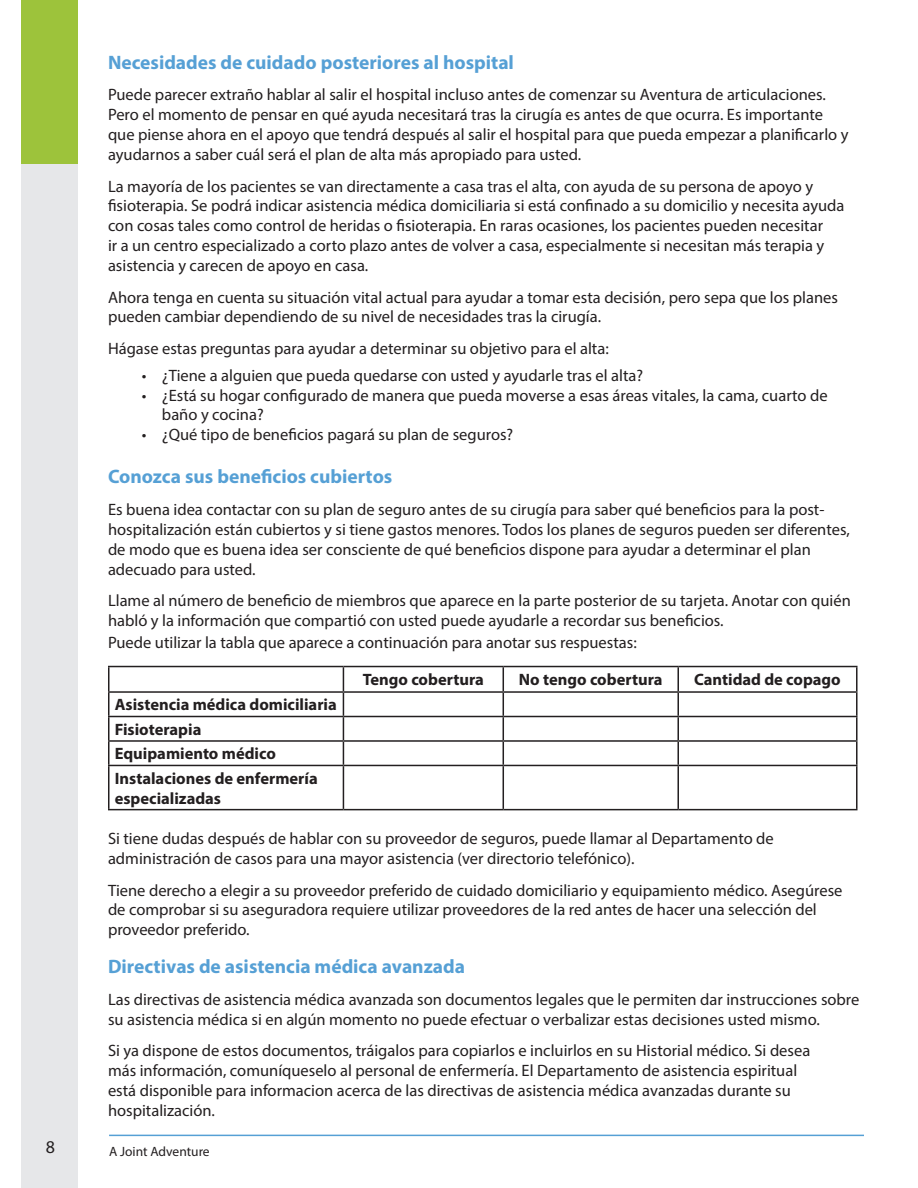
<style>
.page{position:relative;width:918px;height:1188px;background:#fff}
.page>*{position:absolute;margin:0;border:0;box-sizing:border-box;transform-origin:0 0}
.t1{font:700 19.5px "Myriad Pro";color:#56a0d5}
.t2{font:18px "Myriad Pro";color:#231f20}
.t3{font:16.5px/19.8px "Myriad Pro";color:#231f20}
.t4{font:700 16.5px/24.5px "Myriad Pro";color:#231f20}
.t5{font:13.5px "Myriad Pro";color:#231f20}
</style>
<div class="page">
<div style="left:21px;top:0;width:57px;height:1188px;background:#e6e7e9"></div>
<hr style="left:109px;top:1135px;width:755px;height:1px;background:#56a0d5">
<hr style="left:108px;top:666px;width:235px;height:1px;background:#231f20">
<hr style="left:108px;top:667px;width:2px;height:24px;background:#231f20">
<hr style="left:343px;top:666px;width:160px;height:1px;background:#231f20">
<hr style="left:503px;top:666px;width:175px;height:1px;background:#231f20">
<hr style="left:678px;top:666px;width:180px;height:1px;background:#231f20">
<hr style="left:677px;top:667px;width:2px;height:24px;background:#231f20">
<hr style="left:856px;top:667px;width:2px;height:24px;background:#231f20">
<hr style="left:108px;top:691px;width:235px;height:2px;background:#231f20">
<hr style="left:108px;top:693px;width:2px;height:23px;background:#231f20">
<hr style="left:343px;top:691px;width:160px;height:2px;background:#231f20">
<hr style="left:503px;top:691px;width:175px;height:2px;background:#231f20">
<hr style="left:678px;top:691px;width:180px;height:2px;background:#231f20">
<hr style="left:677px;top:693px;width:2px;height:23px;background:#231f20">
<hr style="left:856px;top:693px;width:2px;height:23px;background:#231f20">
<hr style="left:108px;top:716px;width:235px;height:1px;background:#231f20">
<hr style="left:108px;top:717px;width:2px;height:23px;background:#231f20">
<hr style="left:343px;top:716px;width:160px;height:1px;background:#231f20">
<hr style="left:503px;top:716px;width:175px;height:1px;background:#231f20">
<hr style="left:678px;top:716px;width:180px;height:1px;background:#231f20">
<hr style="left:677px;top:717px;width:2px;height:23px;background:#231f20">
<hr style="left:856px;top:717px;width:2px;height:23px;background:#231f20">
<hr style="left:108px;top:740px;width:235px;height:2px;background:#231f20">
<hr style="left:108px;top:742px;width:2px;height:23px;background:#231f20">
<hr style="left:343px;top:740px;width:160px;height:2px;background:#231f20">
<svg style="left:343px;top:667px;width:1px;height:98px"></svg>
<hr style="left:503px;top:740px;width:175px;height:2px;background:#231f20">
<svg style="left:503px;top:667px;width:1px;height:98px"></svg>
<hr style="left:678px;top:740px;width:180px;height:2px;background:#231f20">
<hr style="left:677px;top:742px;width:2px;height:23px;background:#231f20">
<hr style="left:856px;top:742px;width:2px;height:23px;background:#231f20">
<hr style="left:108px;top:765px;width:235px;height:1px;background:#231f20">
<hr style="left:108px;top:766px;width:2px;height:43px;background:#231f20">
<hr style="left:343px;top:765px;width:160px;height:1px;background:#231f20">
<hr style="left:343px;top:766px;width:1px;height:43px;background:#231f20">
<hr style="left:503px;top:765px;width:175px;height:1px;background:#231f20">
<hr style="left:503px;top:766px;width:1px;height:43px;background:#231f20">
<hr style="left:678px;top:765px;width:180px;height:1px;background:#231f20">
<hr style="left:677px;top:766px;width:2px;height:43px;background:#231f20">
<hr style="left:856px;top:766px;width:2px;height:43px;background:#231f20">
<hr style="left:108px;top:809px;width:235px;height:1px;background:#231f20">
<hr style="left:343px;top:809px;width:160px;height:1px;background:#231f20">
<hr style="left:503px;top:809px;width:175px;height:1px;background:#231f20">
<hr style="left:678px;top:809px;width:180px;height:1px;background:#231f20">
<div style="left:21px;top:0;width:57px;height:164px;background:#9dc33b"></div>
<p class="t1" style="left:108px;top:49px;width:408px">Necesidades de cuidado posteriores al hospital</p>
<p class="t3" style="left:108px;top:85px;width:742px">Puede parecer extraño hablar al salir el hospital incluso antes de comenzar su Aventura de articulaciones.<br>Pero el momento de pensar en qué ayuda necesitará tras la cirugía es antes de que ocurra. Es importante que piense ahora en el apoyo que tendrá después al salir el hospital para que pueda empezar a planificarlo y ayudarnos a saber cuál será el plan de alta más apropiado para usted.</p>
<p class="t3" style="left:108px;top:176px;width:738px">La mayoría de los pacientes se van directamente a casa tras el alta, con ayuda de su persona de apoyo y fisioterapia. Se podrá indicar asistencia médica domiciliaria si está confinado a su domicilio y necesita ayuda con cosas tales como control de heridas o fisioterapia. En raras ocasiones, los pacientes pueden necesitar<br>ir a un centro especializado a corto plazo antes de volver a casa, especialmente si necesitan más terapia y asistencia y carecen de apoyo en casa.</p>
<p class="t3" style="left:108px;top:287px;width:732px">Ahora tenga en cuenta su situación vital actual para ayudar a tomar esta decisión, pero sepa que los planes pueden cambiar dependiendo de su nivel de necesidades tras la cirugía.</p>
<p class="t3" style="left:108px;top:339px;width:502px">Hágase estas preguntas para ayudar a determinar su objetivo para el alta:</p>
<p class="t3" style="left:142px;top:365px;width:503px">• ¿Tiene a alguien que pueda quedarse con usted y ayudarle tras el alta?</p>
<p class="t3" style="left:162px;top:385px;width:667px;text-indent:-20px">• ¿Está su hogar configurado de manera que pueda moverse a esas áreas vitales, la cama, cuarto de baño y cocina?</p>
<p class="t3" style="left:142px;top:424px;width:373px">• ¿Qué tipo de beneficios pagará su plan de seguros?</p>
<p class="t1" style="left:108px;top:464px;width:286px">Conozca sus beneficios cubiertos</p>
<p class="t3" style="left:108px;top:499px;width:743px">Es buena idea contactar con su plan de seguro antes de su cirugía para saber qué beneficios para la post&shy;hospitalización están cubiertos y si tiene gastos menores. Todos los planes de seguros pueden ser diferentes, de modo que es buena idea ser consciente de qué beneficios dispone para ayudar a determinar el plan adecuado para usted.</p>
<p class="t3" style="left:108px;top:591px;width:744px">Llame al número de beneficio de miembros que aparece en la parte posterior de su tarjeta. Anotar con quién habló y la información que compartió con usted puede ayudarle a recordar sus beneficios.</p>
<p class="t3" style="left:108px;top:632px;width:530px">Puede utilizar la tabla que aparece a continuación para anotar sus respuestas:</p>
<p class="t4" style="left:363px;top:667px;width:123px">Tengo cobertura</p>
<p class="t4" style="left:519px;top:667px;width:145px">No tengo cobertura</p>
<p class="t4" style="left:694px;top:667px;width:148px">Cantidad de copago</p>
<p class="t4" style="left:115px;top:692px;width:224px">Asistencia médica domiciliaria<br>Fisioterapia<br>Equipamiento médico<br>Instalaciones de enfermería</p>
<p class="t4" style="left:115px;top:785px;width:108px">especializadas</p>
<p class="t3" style="left:108px;top:828px;width:667px">Si tiene dudas después de hablar con su proveedor de seguros, puede llamar al Departamento de administración de casos para una mayor asistencia (ver directorio telefónico).</p>
<p class="t3" style="left:108px;top:880px;width:736px">Tiene derecho a elegir a su proveedor preferido de cuidado domiciliario y equipamiento médico. Asegúrese de comprobar si su aseguradora requiere utilizar proveedores de la red antes de hacer una selección del proveedor preferido.</p>
<p class="t1" style="left:108px;top:954px;width:359px">Directivas de asistencia médica avanzada</p>
<p class="t3" style="left:108px;top:989px;width:753px">Las directivas de asistencia médica avanzada son documentos legales que le permiten dar instrucciones sobre su asistencia médica si en algún momento no puede efectuar o verbalizar estas decisiones usted mismo.</p>
<p class="t3" style="left:108px;top:1041px;width:704px">Si ya dispone de estos documentos, tráigalos para copiarlos e incluirlos en su Historial médico. Si desea más información, comuníqueselo al personal de enfermería. El Departamento de asistencia espiritual está disponible para informacion acerca de las directivas de asistencia médica avanzadas durante su hospitalización.</p>
<p class="t2" style="left:46px;top:1136px;width:11px">8</p>
<p class="t5" style="left:109px;top:1143px;width:102px">A Joint Adventure</p>
</div>
